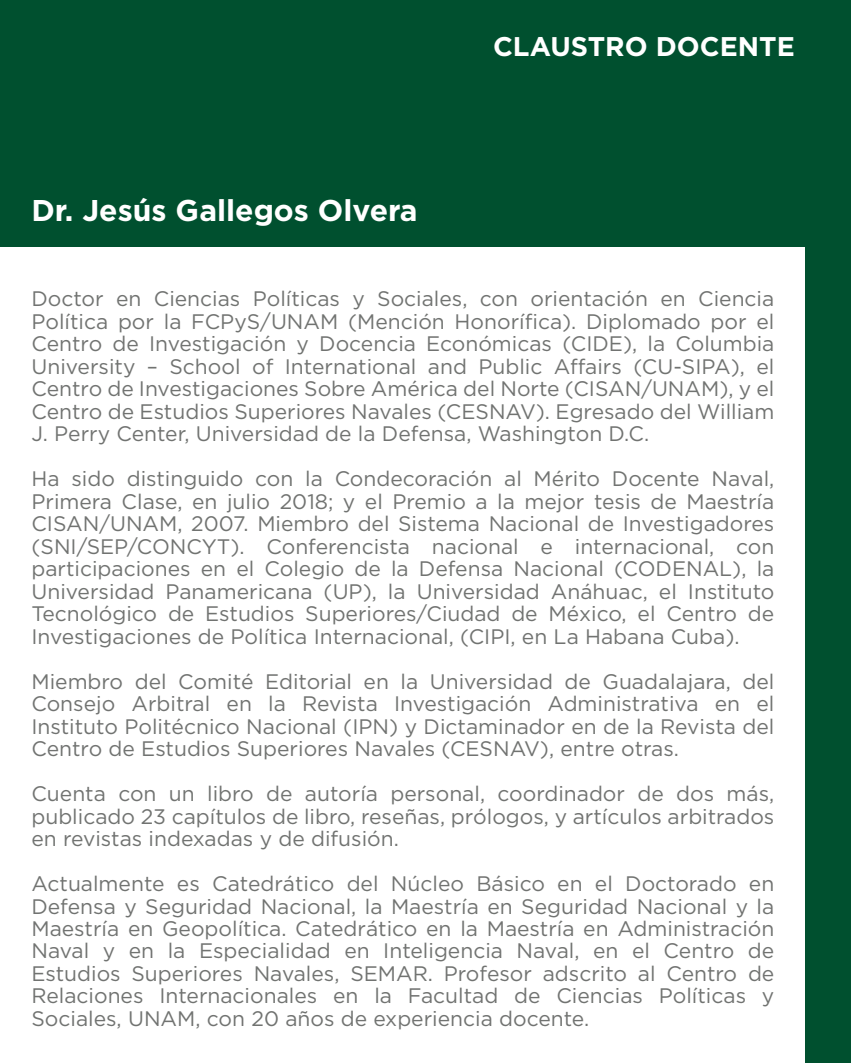
<style>
.page{position:relative;width:851px;height:1063px;background:#fff}
.page>*{position:absolute;margin:0;border:0;box-sizing:border-box;transform-origin:0 0}
.t1{font:700 30px "Gotham Pro";color:#fff}
.t2{font:700 27px "Gotham Pro";color:#fff}
.t3{font:21px/22.5px "Gotham Pro";color:#717371;text-align:justify}
</style>
<div class="page">
<div style="left:0;top:0;width:850px;height:1063px;background:#00502f"></div>
<div style="left:0;top:247px;width:804px;height:816px;background:#fff"></div>
<h1 class="t1" style="left:31px;top:193px;width:387px">Dr. Jesús Gallegos Olvera</h1>
<p class="t2" style="left:493px;top:31px;width:303px">CLAUSTRO DOCENTE</p>
<p class="t3" style="left:31px;top:287px;width:744px">Doctor en Ciencias Políticas y Sociales, con orientación en Ciencia Política por la FCPyS/UNAM (Mención Honorífica). Diplomado por el Centro de Investigación y Docencia Económicas (CIDE), la Columbia University – School of International and Public Affairs (CU-SIPA), el Centro de Investigaciones Sobre América del Norte (CISAN/UNAM), y el Centro de Estudios Superiores Navales (CESNAV). Egresado del William J. Perry Center, Universidad de la Defensa, Washington D.C.</p>
<p class="t3" style="left:31px;top:467px;width:744px">Ha sido distinguido con la Condecoración al Mérito Docente Naval, Primera Clase, en julio 2018; y el Premio a la mejor tesis de Maestría CISAN/UNAM, 2007. Miembro del Sistema Nacional de Investigadores (SNI/SEP/CONCYT). Conferencista nacional e internacional, con participaciones en el Colegio de la Defensa Nacional (CODENAL), la Universidad Panamericana (UP), la Universidad Anáhuac, el Instituto Tecnológico de Estudios Superiores/Ciudad de México, el Centro de Investigaciones de Política Internacional, (CIPI, en La Habana Cuba).</p>
<p class="t3" style="left:31px;top:670px;width:744px">Miembro del Comité Editorial en la Universidad de Guadalajara, del Consejo Arbitral en la Revista Investigación Administrativa en el Instituto Politécnico Nacional (IPN) y Dictaminador en de la Revista del Centro de Estudios Superiores Navales (CESNAV), entre otras.</p>
<p class="t3" style="left:31px;top:782px;width:744px">Cuenta con un libro de autoría personal, coordinador de dos más, publicado 23 capítulos de libro, reseñas, prólogos, y artículos arbitrados en revistas indexadas y de difusión.</p>
<p class="t3" style="left:31px;top:872px;width:744px">Actualmente es Catedrático del Núcleo Básico en el Doctorado en Defensa y Seguridad Nacional, la Maestría en Seguridad Nacional y la Maestría en Geopolítica. Catedrático en la Maestría en Administración Naval y en la Especialidad en Inteligencia Naval, en el Centro de Estudios Superiores Navales, SEMAR. Profesor adscrito al Centro de Relaciones Internacionales en la Facultad de Ciencias Políticas y Sociales, UNAM, con 20 años de experiencia docente.</p>
</div>
